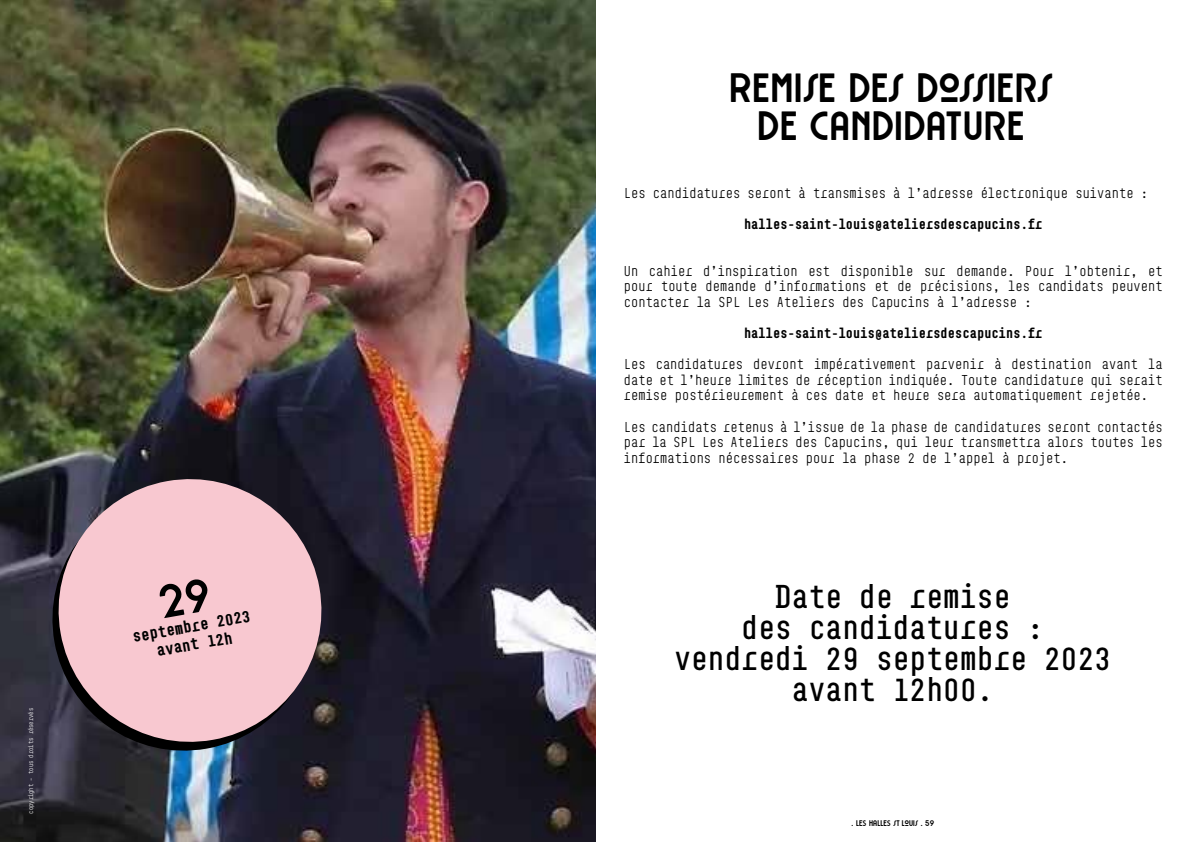
<style>
.page{position:relative;width:1191px;height:842px;background:#fff}
.page>*{position:absolute;margin:0;border:0;box-sizing:border-box;transform-origin:0 0}
.t1{font:40px/38px "Rousseau Deco";color:#000;text-align:center}
.t2{font:500 30px/31px "BC Sklonar";letter-spacing:.01em;color:#000;text-align:center}
.t3{font:700 15.2px/18.3px "BC Sklonar";color:#000;text-align:center}
.t4{font:300 13px/15.6px "BC Sklonar";letter-spacing:.01em;color:#000;text-align:justify}
.t5{font:700 13px "BC Sklonar";letter-spacing:.01em;color:#000}
.t6{font:8px "Rousseau Deco";color:#000}
.t7{font:300 6px "BC Sklonar";color:#fff}
</style>
<div class="page">
<img style="left:0;top:0;width:595px;height:842px">
<svg style="left:42px;top:477px;width:284px;height:284px;background:#343b4a"></svg>
<svg style="left:48px;top:468px;width:284px;height:284px;background:#b09099"></svg>
<div style="left:158px;top:578px;width:53px;height:40px;background:#f8c8d0"></div>
<p class="t7" style="left:27px;top:814px;width:107px;rotate:-90deg">copyright – tous droits réservés</p>
<p class="t3" style="left:131px;top:627px;width:121px;rotate:-10deg">septembre 2023 avant 12h</p>
<h1 class="t1" style="left:731px;top:68px;width:326px">REMISE DES DOSSIERS<br>DE CANDIDATURE</h1>
<p class="t4" style="left:624px;top:185px;width:526px">Les candidatures seront à transmises à l’adresse électronique suivante :</p>
<p class="t5" style="left:744px;top:216px;width:300px">halles-saint-louis@ateliersdescapucins.fr</p>
<p class="t4" style="left:624px;top:263px;width:540px">Un cahier d'inspiration est disponible sur demande. Pour l'obtenir, et pour toute demande d’informations et de précisions, les candidats peuvent contacter la SPL Les Ateliers des Capucins à l'adresse :</p>
<p class="t5" style="left:744px;top:325px;width:300px">halles-saint-louis@ateliersdescapucins.fr</p>
<p class="t4" style="left:624px;top:356px;width:540px">Les candidatures devront impérativement parvenir à destination avant la date et l’heure limites de réception indiquée. Toute candidature qui serait remise postérieurement à ces date et heure sera automatiquement rejetée.</p>
<p class="t4" style="left:624px;top:419px;width:540px">Les candidats retenus à l’issue de la phase de candidatures seront contactés par la SPL Les Ateliers des Capucins, qui leur transmettra alors toutes les informations nécessaires pour la phase 2 de l’appel à projet.</p>
<h2 class="t2" style="left:674px;top:581px;width:438px">Date de remise<br>des candidatures : vendredi 29 septembre 2023 avant 12h00.</h2>
<p class="t6" style="left:852px;top:818px;width:84px">. LES HALLES ST LOUIS . 59</p>
</div>
